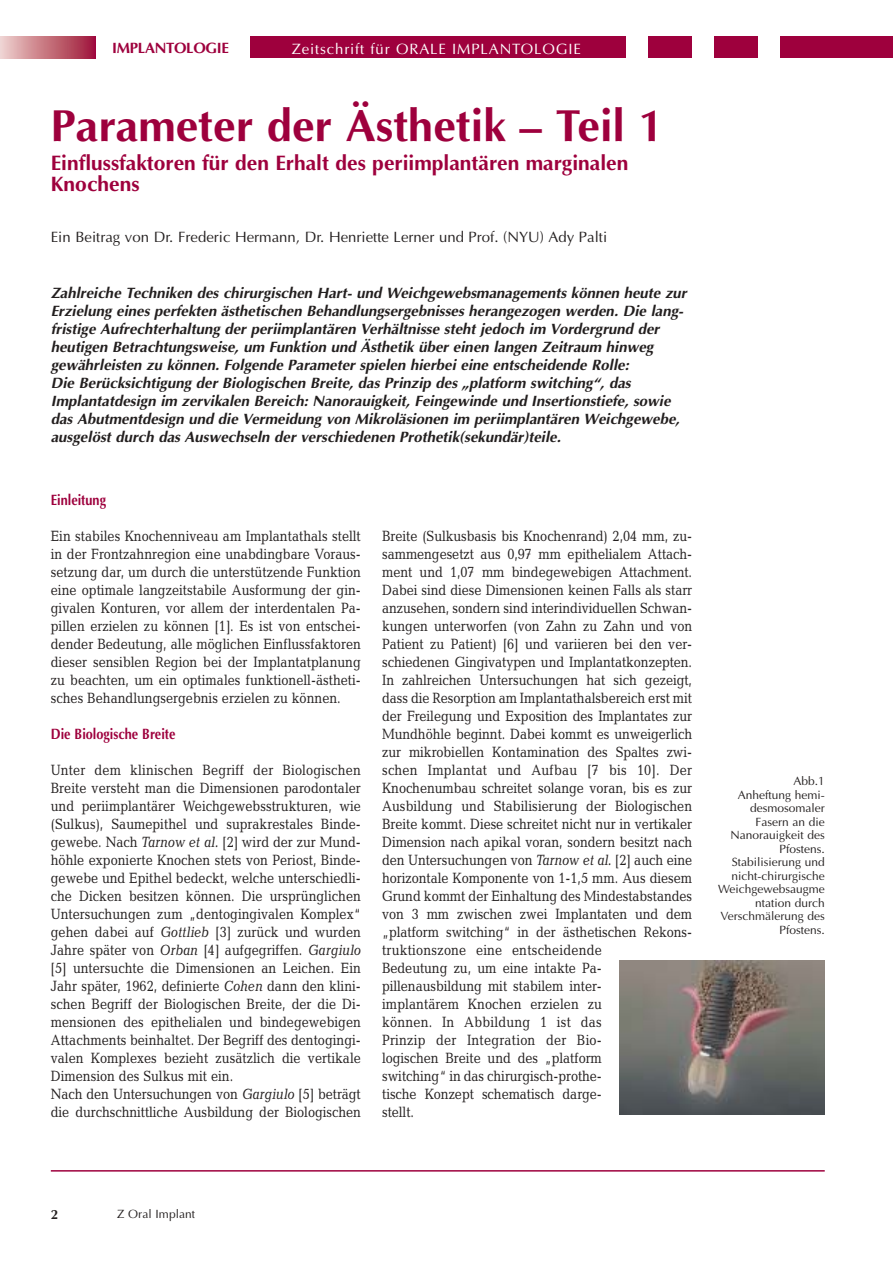
<style>
.page{position:relative;width:893px;height:1263px;background:#fff}
.page>*{position:absolute;margin:0;border:0;box-sizing:border-box;transform-origin:0 0}
.t1{font:700 45px "Optima";color:#9e003d}
.t2{font:700 21px/21px "Optima";color:#9e003d}
.t3{font:15px/18px "Candida";letter-spacing:-.005em;color:#231f1f;scale:.85 1}
.t4{font:italic 700 15px/18px "Optima";color:#231f1f}
.t5{font:15px "Optima";color:#231f1f}
.t6{font:15px "Optima";letter-spacing:.055em;color:#fff}
.t7{font:700 15px "Optima";color:#9e003d;scale:.85 1}
.t8{font:700 15px "Optima";letter-spacing:-.02em;color:#9e003d}
.t9{font:700 13.5px "Optima";color:#231f1f}
.t10{font:12px/13.5px "Optima";color:#231f1f;text-align:right}
.s1{font-style:italic}
</style>
<div class="page">
<div style="left:96px;top:37px;width:797px;height:21px;background:#9e003d"></div>
<div style="left:626px;top:27px;width:21px;height:46px;background:#fff"></div>
<div style="left:692px;top:24px;width:21px;height:47px;background:#fff"></div>
<div style="left:758px;top:26px;width:22px;height:46px;background:#fff"></div>
<svg style="left:0;top:37px;width:96px;height:21px;background:#c67280"></svg>
<div style="left:96px;top:25px;width:154px;height:43px;background:#fff"></div>
<hr style="left:51px;top:1170px;width:774px;height:1px;background:#9e003d">
<img style="left:620px;top:960px;width:205px;height:155px">
<p class="t8" style="left:112px;top:42px;width:118px">IMPLANTOLOGIE</p>
<p class="t6" style="left:292px;top:42px;width:291px">Zeitschrift für ORALE IMPLANTOLOGIE</p>
<h1 class="t1" style="left:51px;top:107px;width:614px">Parameter der Ästhetik – Teil 1</h1>
<h2 class="t2" style="left:51px;top:154px;width:579px">Einflussfaktoren für den Erhalt des periimplantären marginalen<br>Knochens</h2>
<p class="t5" style="left:51px;top:231px;width:558px">Ein Beitrag von Dr. Frederic Hermann, Dr. Henriette Lerner und Prof. (NYU) Ady Palti</p>
<p class="t4" style="left:51px;top:286px;width:640px">Zahlreiche Techniken des chirurgischen Hart- und Weichgewebsmanagements können heute zur Erzielung eines perfekten ästhetischen Behandlungsergebnisses herangezogen werden. Die lang&shy;fristige Aufrechterhaltung der periimplantären Verhältnisse steht jedoch im Vordergrund der heutigen Betrachtungsweise, um Funktion und Ästhetik über einen langen Zeitraum hinweg gewährleisten zu können. Folgende Parameter spielen hierbei eine entscheidende Rolle:<br>Die Berücksichtigung der Biologischen Breite, das Prinzip des „platform switching“, das Implantatdesign im zervikalen Bereich: Nanorauigkeit, Feingewinde und Insertionstiefe, sowie das Abutmentdesign und die Vermeidung von Mikroläsionen im periimplantären Weichgewebe, ausgelöst durch das Auswechseln der verschiedenen Prothetik(sekundär)teile.</p>
<p class="t7" style="left:51px;top:493px;width:67px">Einleitung</p>
<p class="t3" style="left:51px;top:528px;width:366px;text-align:justify">Ein stabiles Knochenniveau am Implantathals stellt in der Frontzahnregion eine unabdingbare Voraus&shy;setzung dar, um durch die unterstützende Funktion eine optimale langzeitstabile Ausformung der gin&shy;givalen Konturen, vor allem der interdentalen Pa&shy;pillen erzielen zu können [1]. Es ist von entschei&shy;dender Bedeutung, alle möglichen Einflussfaktoren dieser sensiblen Region bei der Implantatplanung zu beachten, um ein optimales funktionell-ästheti&shy;sches Behandlungsergebnis erzielen zu können.</p>
<p class="t7" style="left:51px;top:727px;width:148px">Die Biologische Breite</p>
<p class="t3" style="left:51px;top:762px;width:366px">Unter dem klinischen Begriff der Biologischen Breite versteht man die Dimensionen parodontaler und periimplantärer Weichgewebsstrukturen, wie (Sulkus), Saumepithel und suprakrestales Binde&shy;gewebe. Nach <span class="s1">Tarnow et al.</span> [2] wird der zur Mund&shy;höhle exponierte Knochen stets von Periost, Binde&shy;gewebe und Epithel bedeckt, welche unterschiedli&shy;che Dicken besitzen können. Die ursprünglichen Untersuchungen zum „dentogingivalen Komplex“ gehen dabei auf <span class="s1">Gottlieb</span> [3] zurück und wurden Jahre später von <span class="s1">Orban</span> [4] aufgegriffen. <span class="s1">Gargiulo </span>[5] untersuchte die Dimensionen an Leichen. Ein Jahr später, 1962, definierte <span class="s1">Cohen</span> dann den klini&shy;schen Begriff der Biologischen Breite, der die Di&shy;mensionen des epithelialen und bindegewebigen Attachments beinhaltet. Der Begriff des dentogingi&shy;valen Komplexes bezieht zusätzlich die vertikale Dimension des Sulkus mit ein.<br>Nach den Untersuchungen von <span class="s1">Gargiulo</span> [5] beträgt die durchschnittliche Ausbildung der Biologischen</p>
<p class="t3" style="left:382px;top:528px;width:366px">Breite (Sulkusbasis bis Knochenrand) 2,04 mm, zu&shy;sammengesetzt aus 0,97 mm epithelialem Attach&shy;ment und 1,07 mm bindegewebigen Attachment.<br>Dabei sind diese Dimensionen keinen Falls als starr anzusehen, sondern sind interindividuellen Schwan&shy;kungen unterworfen (von Zahn zu Zahn und von Patient zu Patient) [6] und variieren bei den ver&shy;schiedenen Gingivatypen und Implantatkonzepten.<br>In zahlreichen Untersuchungen hat sich gezeigt, dass die Resorption am Implantathalsbereich erst mit der Freilegung und Exposition des Implantates zur Mundhöhle beginnt. Dabei kommt es unweigerlich zur mikrobiellen Kontamination des Spaltes zwi&shy;schen Implantat und Aufbau [7 bis 10]. Der Knochenumbau schreitet solange voran, bis es zur Ausbildung und Stabilisierung der Biologischen Breite kommt. Diese schreitet nicht nur in vertikaler Dimension nach apikal voran, sondern besitzt nach den Untersuchungen von <span class="s1">Tarnow et al.</span> [2] auch eine horizontale Komponente von 1-1,5 mm. Aus diesem Grund kommt der Einhaltung des Mindestabstandes von 3 mm zwischen zwei Implantaten und dem „platform switching“ in der ästhetischen Rekons&shy;truktionszone eine entscheidende<br>Bedeutung zu, um eine intakte Pa&shy;pillenausbildung mit stabilem inter-<br>implantärem Knochen erzielen zu<br>können. In Abbildung 1 ist das<br>Prinzip der Integration der Bio-<br>logischen Breite und des „platform<br>switching“ in das chirurgisch-prothe-<br>tische Konzept schematisch darge-<br>stellt.</p>
<p class="t10" style="left:718px;top:775px;width:108px">Abb.1<br>Anheftung hemi&shy;desmosomaler<br>Fasern an die<br>Nanorauigkeit des<br>Pfostens.<br>Stabilisierung und nicht-chirurgische<br>Weichgewebsaugme ntation durch<br>Verschmälerung des<br>Pfostens.</p>
<p class="t9" style="left:51px;top:1208px;width:9px">2</p>
<p class="t10" style="left:117px;top:1209px;width:80px">Z Oral Implant</p>
</div>
